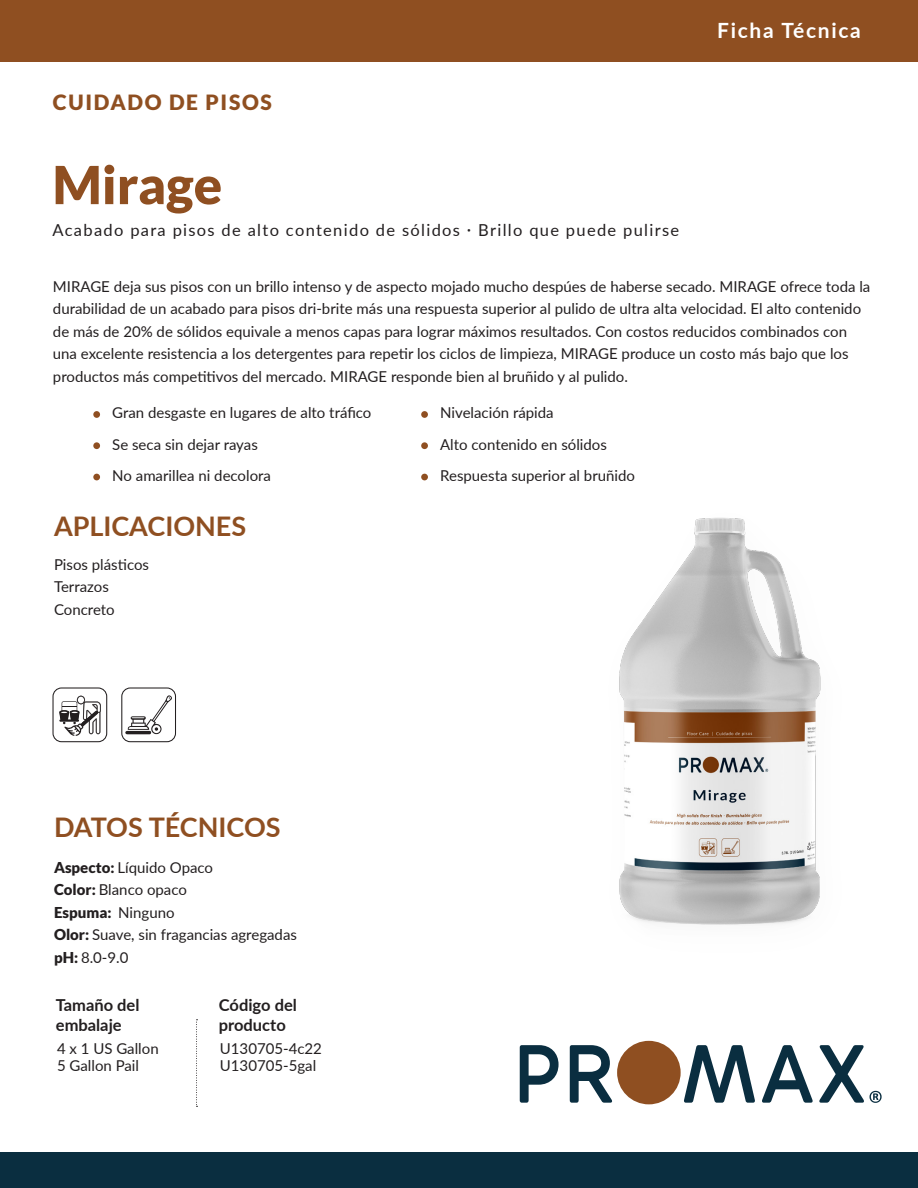
<style>
.page{position:relative;width:918px;height:1188px;background:#fff}
.page>*{position:absolute;margin:0;border:0;box-sizing:border-box;transform-origin:0 0}
.t1{font:900 52.5px "Lato";color:#8f4f21}
.t2{font:700 27px "Lato";color:#8f4f21}
.t3{font:900 21px "Lato";letter-spacing:.08em;color:#8f4f21}
.t4{font:700 21px "Lato";letter-spacing:.08em;color:#fff}
.t5{font:16.5px "Lato";letter-spacing:.08em;color:#231f20}
.t6{font:700 16.5px/19.8px "Lato";color:#231f20}
.t7{font:15px/22.5px "Lato";color:#231f20}
.t8{font:900 15px "Lato";color:#231f20}
.s1{font-weight:900}
.s2{font-weight:400}
</style>
<div class="page">
<div style="left:0;top:0;width:918px;height:61px;background:#8f4f21"></div>
<div style="left:0;top:1153px;width:918px;height:35px;background:#0a2e40"></div>
<svg style="left:196px;top:1019px;width:2px;height:88px"></svg>
<div style="left:93px;top:411px;width:7px;height:7px;background:#8f4f21;border-radius:50%"></div>
<div style="left:421px;top:411px;width:7px;height:7px;background:#8f4f21;border-radius:50%"></div>
<div style="left:93px;top:442px;width:7px;height:7px;background:#8f4f21;border-radius:50%"></div>
<div style="left:93px;top:474px;width:7px;height:6px;background:#8f4f21;border-radius:50%"></div>
<div style="left:421px;top:442px;width:7px;height:7px;background:#8f4f21;border-radius:50%"></div>
<div style="left:421px;top:474px;width:7px;height:6px;background:#8f4f21;border-radius:50%"></div>
<img style="left:619px;top:517px;width:202px;height:408px">
<svg style="left:520px;top:1045px;width:39px;height:58px"></svg>
<svg style="left:570px;top:1045px;width:43px;height:58px"></svg>
<svg style="left:684px;top:1045px;width:71px;height:58px"></svg>
<svg style="left:762px;top:1045px;width:51px;height:58px"></svg>
<svg style="left:819px;top:1045px;width:63px;height:58px"></svg>
<div style="left:617px;top:1041px;width:64px;height:63px;background:#8f4f21;border-radius:50%"></div>
<div style="left:53px;top:687px;width:54px;height:55px;border:1px solid #231f20;border-radius:8px"></div>
<div style="left:121px;top:687px;width:55px;height:55px;border:1px solid #231f20;border-radius:8px"></div>
<svg style="left:59px;top:696px;width:42px;height:40px"></svg>
<svg style="left:125px;top:695px;width:47px;height:40px"></svg>
<p class="t3" style="left:53px;top:90px;width:221px">CUIDADO DE PISOS</p>
<p class="t1" style="left:52px;top:154px;width:171px">Mirage</p>
<p class="t5" style="left:52px;top:218px;width:628px">Acabado para pisos de alto contenido de sólidos · Brillo que puede pulirse</p>
<p class="t4" style="left:717px;top:15px;width:145px">Ficha Técnica</p>
<p class="t7" style="left:53px;top:275px;width:819px">MIRAGE deja sus pisos con un brillo intenso y de aspecto mojado mucho despúes de haberse secado. MIRAGE ofrece toda la durabilidad de un acabado para pisos dri-brite más una respuesta superior al pulido de ultra alta velocidad. El alto contenido de más de 20% de sólidos equivale a menos capas para lograr máximos resultados. Con costos reducidos combinados con una excelente resistencia a los detergentes para repetir los ciclos de limpieza, MIRAGE produce un costo más bajo que los productos más competitivos del mercado. MIRAGE responde bien al bruñido y al pulido.</p>
<p class="t7" style="left:112px;top:401px;width:261px">Gran desgaste en lugares de alto tráfico</p>
<p class="t7" style="left:440px;top:401px;width:115px">Nivelación rápida</p>
<p class="t7" style="left:112px;top:432px;width:147px">Se seca sin dejar rayas</p>
<p class="t7" style="left:112px;top:464px;width:160px">No amarillea ni decolora</p>
<p class="t2" style="left:54px;top:506px;width:194px">APLICACIONES</p>
<p class="t7" style="left:54px;top:553px;width:97px">Pisos plásticos</p>
<p class="t7" style="left:54px;top:575px;width:56px">Terrazos</p>
<p class="t7" style="left:54px;top:598px;width:62px">Concreto</p>
<p class="t2" style="left:54px;top:807px;width:228px">DATOS TÉCNICOS</p>
<p class="t7" style="left:54px;top:855px;width:161px"><span class="s1">Aspecto:</span> Líquido Opaco<br><span class="s1">Color:</span> Blanco opaco</p>
<p class="t8" style="left:54px;top:903px;width:122px">Espuma: <span class="s2">Ninguno</span></p>
<p class="t7" style="left:54px;top:923px;width:245px"><span class="s1">Olor:</span> Suave, sin fragancias agregadas</p>
<p class="t7" style="left:54px;top:945px;width:76px"><span class="s1">pH:</span> 8.0-9.0</p>
<p class="t6" style="left:56px;top:995px;width:85px">Tamaño del embalaje</p>
<p class="t6" style="left:219px;top:995px;width:80px">Código del producto</p>
<p class="t7" style="left:57px;top:1037px;width:103px">4 x 1 US Gallon</p>
<p class="t7" style="left:57px;top:1053px;width:84px">5 Gallon Pail</p>
<p class="t7" style="left:220px;top:1040px;width:104px;line-height:16.5px">U130705-4c22<br>U130705-5gal</p>
<p class="t7" style="left:440px;top:432px;width:168px">Alto contenido en sólidos</p>
<p class="t7" style="left:440px;top:464px;width:196px">Respuesta superior al bruñido</p>
</div>
